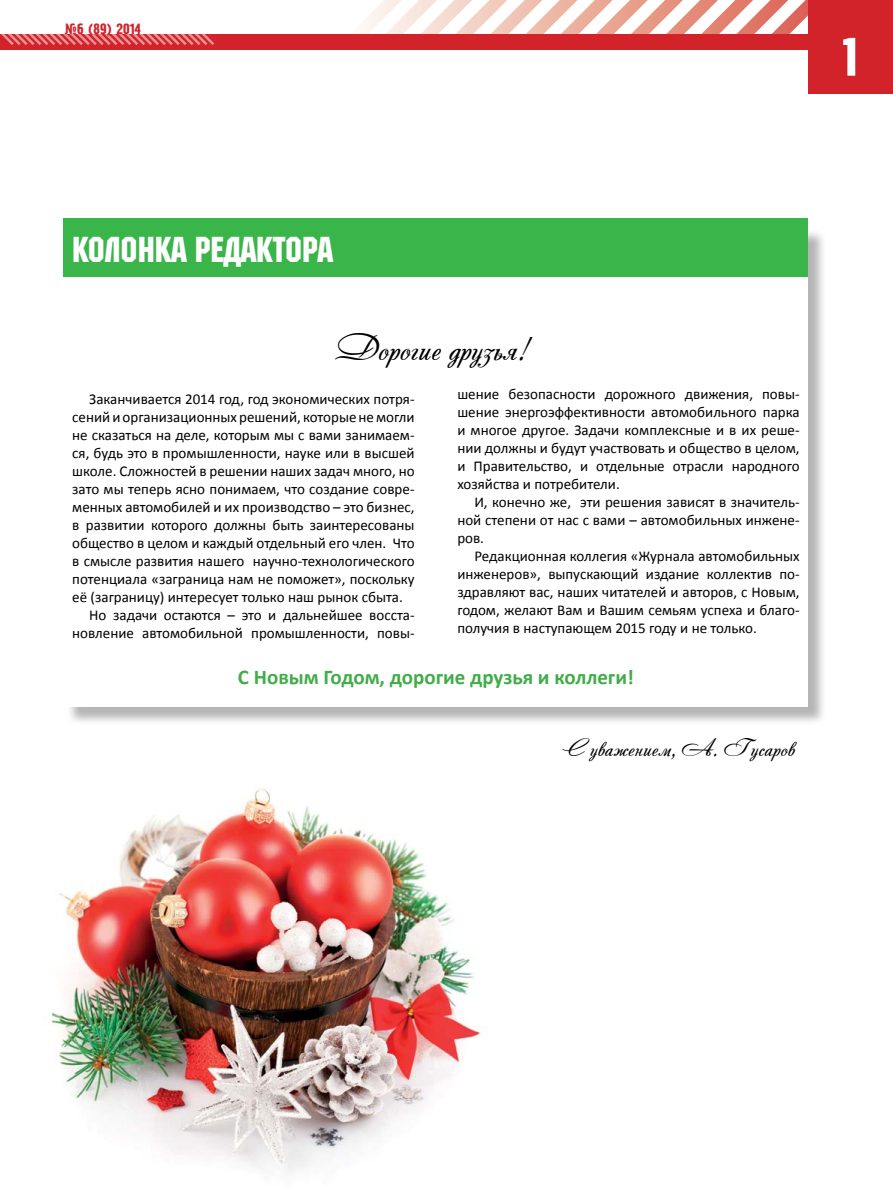
<style>
.page{position:relative;width:893px;height:1191px;background:#fff}
.page>*{position:absolute;margin:0;border:0;box-sizing:border-box;transform-origin:0 0}
.t1{font:54px "Machine C";color:#fff}
.t2{font:36px "Machine C";color:#fff}
.t3{font:36px "Andantinoscript";color:#000}
.t4{font:24px "Andantinoscript";color:#000}
.t5{font:700 21px "Calibri";color:#41ad49}
.t6{font:15px/18px "Calibri";color:#000;text-align:justify}
.t7{font:15px "Pollock 1 C";color:#d2232a}
</style>
<div class="page">
<svg style="left:363px;top:0;width:445px;height:34px"></svg>
<div style="left:0;top:34px;width:808px;height:16px;background:#d2232a"></div>
<div style="left:808px;top:0;width:85px;height:94px;background:#d2232a"></div>
<svg style="left:1px;top:34px;width:213px;height:11px"></svg>
<img style="left:51px;top:787px;width:436px;height:386px">
<div style="left:66px;top:229px;width:761px;height:497px;background:#000;opacity:.35"></div>
<div style="left:64px;top:227px;width:744px;height:480px;background:#fff"></div>
<div style="left:64px;top:218px;width:744px;height:58px;background:#39b54a"></div>
<p class="t7" style="left:65px;top:21px;width:78px">№6 (89) 2014</p>
<h1 class="t1" style="left:838px;top:25px;width:26px">1</h1>
<h2 class="t2" style="left:72px;top:228px;width:262px">КОЛОНКА РЕДАКТОРА</h2>
<h2 class="t3" style="left:334px;top:325px;width:196px">Дорогие друзья!</h2>
<p class="t6" style="left:457px;top:385px;width:344px">шение безопасности дорожного движения, повы&shy;шение энергоэффективности автомобильного парка и многое другое. Задачи комплексные и в их реше&shy;нии должны и будут участвовать и общество в целом, и Правительство, и отдельные отрасли народного хозяйства и потребители.</p>
<p class="t6" style="left:457px;top:493px;width:344px;text-indent:17px">И, конечно же, эти решения зависят в значитель&shy;ной степени от нас с вами – автомобильных инжене&shy;ров.</p>
<p class="t6" style="left:457px;top:547px;width:344px;text-indent:17px">Редакционная коллегия «Журнала автомобильных инженеров», выпускающий издание коллектив по&shy;здравляют вас, наших читателей и авторов, с Новым, годом, желают Вам и Вашим семьям успеха и благо&shy;получия в наступающем 2015 году и не только.</p>
<h3 class="t5" style="left:238px;top:664px;width:397px">С Новым Годом, дорогие друзья и коллеги!</h3>
<p class="t6" style="left:89px;top:389px;width:327px">Заканчивается 2014 год, год экономических потря-</p>
<p class="t6" style="left:72px;top:407px;width:344px">сений и организационных решений, которые не могли</p>
<p class="t6" style="left:72px;top:425px;width:344px">не сказаться на деле, которым мы с вами занимаем-</p>
<p class="t6" style="left:72px;top:443px;width:344px">ся, будь это в промышленности, науке или в высшей</p>
<p class="t6" style="left:72px;top:461px;width:344px">школе. Сложностей в решении наших задач много, но</p>
<p class="t6" style="left:72px;top:479px;width:344px">зато мы теперь ясно понимаем, что создание совре-</p>
<p class="t6" style="left:72px;top:497px;width:344px">менных автомобилей и их производство – это бизнес,</p>
<p class="t6" style="left:72px;top:515px;width:344px">в развитии которого должны быть заинтересованы</p>
<p class="t6" style="left:72px;top:533px;width:344px">общество в целом и каждый отдельный его член. Что</p>
<p class="t6" style="left:72px;top:551px;width:344px">в смысле развития нашего научно-технологического</p>
<p class="t6" style="left:72px;top:569px;width:344px">потенциала «заграница нам не поможет», поскольку</p>
<p class="t6" style="left:72px;top:587px;width:332px">её (заграницу) интересует только наш рынок сбыта.</p>
<p class="t6" style="left:89px;top:605px;width:327px">Но задачи остаются – это и дальнейшее восста-</p>
<p class="t6" style="left:72px;top:623px;width:344px">новление автомобильной промышленности, повы-</p>
<h3 class="t4" style="left:562px;top:732px;width:235px">С уважением, А. Гусаров</h3>
</div>
